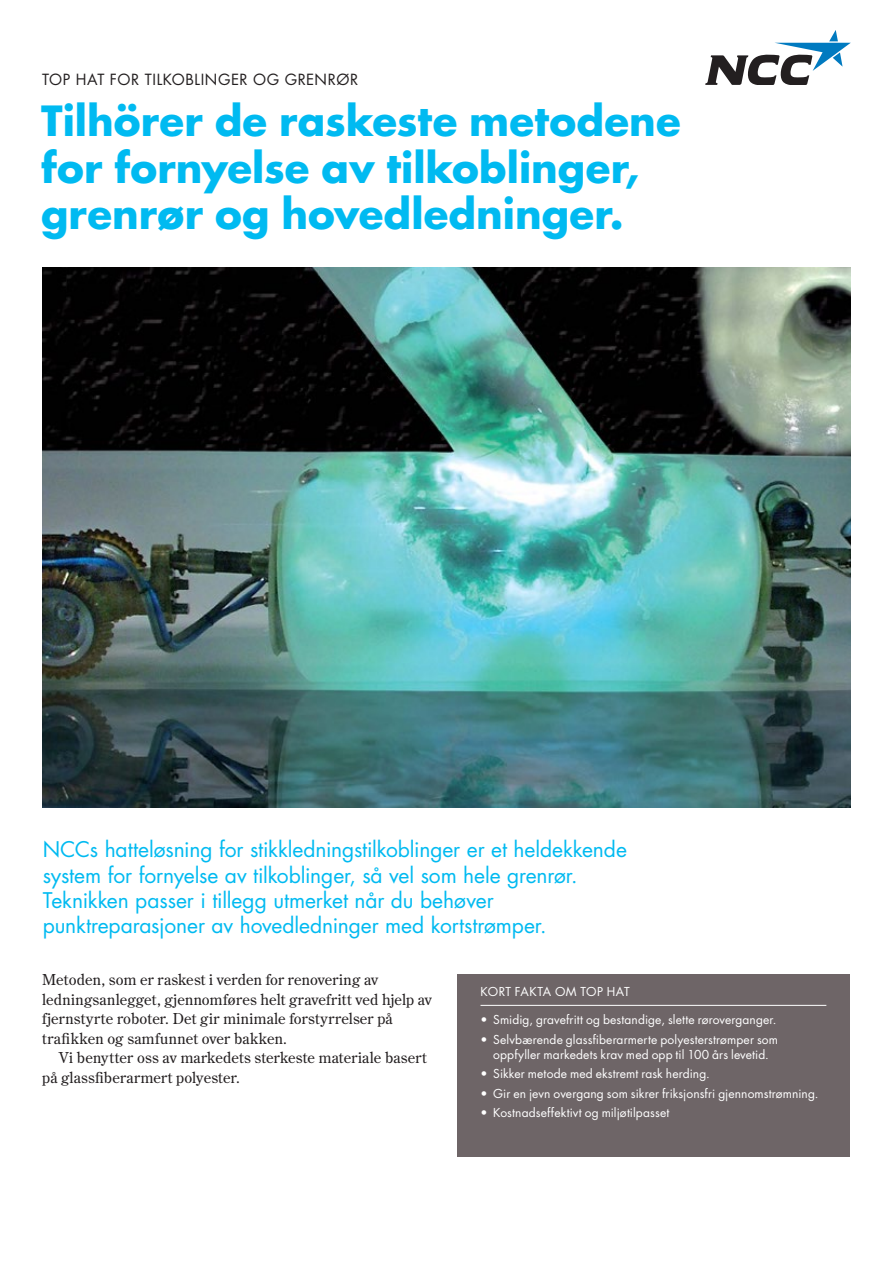
<style>
.page{position:relative;width:893px;height:1263px;background:#fff}
.page>*{position:absolute;margin:0;border:0;box-sizing:border-box;transform-origin:0 0}
.Headline_NCC_Futura{font:700 40.5px/46.5px "NCC Futura";letter-spacing:.005em;color:#00baf1}
.Preamble_NCC_Futura{font:21px/25.2px "NCC Futura";letter-spacing:-.005em;color:#00baf1}
.Body_Copy_NCC_Centur{font:15px/19.5px "NCC Century";letter-spacing:.01em;color:#231f20}
.Body_Copy_Indent_NCC{font:15px/19.5px "NCC Century";letter-spacing:.015em;color:#231f20}
.Sheet_Headline_NCC_F{font:15px "NCC Futura";letter-spacing:.04em;color:#231f20}
.Fact_table_vit{font:12px/15px "NCC Futura";letter-spacing:.01em;color:#fff;text-align:center}
.Fact_Headline_faktar{font:12px "NCC Futura";letter-spacing:.035em;color:#fff}
</style>
<div class="page">
<img style="left:42px;top:268px;width:809px;height:540px">
<div style="left:457px;top:974px;width:392px;height:183px;background:#6e6567"></div>
<hr style="left:480px;top:1005px;width:346px;height:1px;background:#fff">
<svg style="left:705px;top:31px;width:146px;height:54px"></svg>
<p class="Sheet_Headline_NCC_F" style="left:42px;top:69px;width:318px">TOP HAT FOR TILKOBLINGER OG GRENRØR</p>
<p class="Headline_NCC_Futura" style="left:41px;top:97px;width:641px">Tilhörer de raskeste metodene for fornyelse av tilkoblinger, grenrør og hovedledninger.</p>
<p class="Preamble_NCC_Futura" style="left:43px;top:837px;width:586px">NCCs hatteløsning for stikkledningstilkoblinger er et heldekkende system for fornyelse av tilkoblinger, så vel som hele grenrør.<br>Teknikken passer i tillegg utmerket når du behøver punktreparasjoner av hovedledninger med kortstrømper.</p>
<p class="Body_Copy_NCC_Centur" style="left:42px;top:970px;width:391px">Metoden, som er raskest i verden for renovering av ledningsanlegget, gjennomføres helt gravefritt ved hjelp av fjernstyrte roboter. Det gir minimale forstyrrelser på trafikken og samfunnet over bakken.</p>
<p class="Body_Copy_Indent_NCC" style="left:42px;top:1048px;width:386px;text-indent:16px">Vi benytter oss av markedets sterkeste materiale basert på glassfiberarmert polyester.</p>
<p class="Fact_Headline_faktar" style="left:480px;top:984px;width:151px">KORT FAKTA OM TOP HAT</p>
<p class="Fact_table_vit" style="left:480px;top:1012px;width:298px">• Smidig, gravefritt og bestandige, slette røroverganger.</p>
<p class="Fact_table_vit" style="left:480px;top:1032px;width:299px">• Selvbærende glassfiberarmerte polyesterstrømper som oppfyller markedets krav med opp til 100 års levetid.</p>
<p class="Fact_table_vit" style="left:480px;top:1066px;width:231px">• Sikker metode med ekstremt rask herding.</p>
<p class="Fact_table_vit" style="left:480px;top:1086px;width:340px">• Gir en jevn overgang som sikrer friksjonsfri gjennomstrømning.</p>
<p class="Fact_table_vit" style="left:480px;top:1105px;width:190px">• Kostnadseffektivt og miljøtilpasset</p>
</div>
